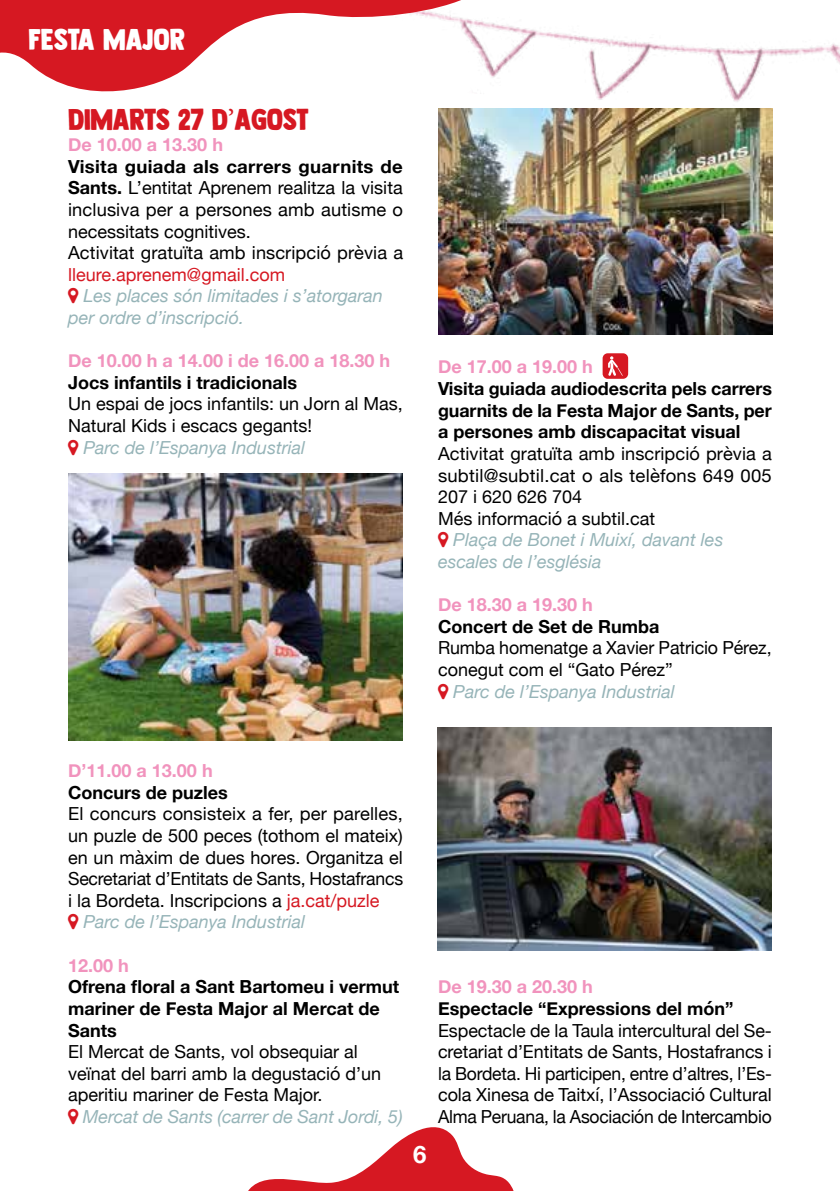
<style>
.page{position:relative;width:840px;height:1191px;background:#fff}
.page>*{position:absolute;margin:0;border:0;box-sizing:border-box;transform-origin:0 0}
.t1{font:30px "DK Longreach";letter-spacing:-.01em;color:#d61822}
.t2{font:30px "DK Longreach";color:#fff}
.t3{font:700 24px "Helvetica Neue";color:#fff}
.t4{font:18px/21.6px "Helvetica Neue";color:#000}
.t5{font:700 18px/21.6px "Helvetica Neue";color:#000;text-align:justify}
.t6{font:italic 18px/21.6px "Helvetica Neue";color:#96b4b8}
.t7{font:700 18px "Helvetica Neue";color:#f193bd}
.t8{font:18px "Helvetica Neue";color:#d61822}
.s1{font-family:"Minion Pro"}
.s2{font-weight:700}
.s3{color:#d61822}
</style>
<div class="page">
<svg style="left:248px;top:1127px;width:266px;height:64px"></svg>
<img style="left:604px;top:38px;width:235px;height:96px">
<svg style="left:0;top:0;width:604px;height:100px"></svg>
<div style="left:602px;top:353px;width:25px;height:26px;background:#d61822;border-radius:5px"></div>
<svg style="left:608px;top:356px;width:14px;height:20px"></svg>
<img style="left:68px;top:473px;width:335px;height:267px">
<img style="left:438px;top:108px;width:334px;height:226px">
<img style="left:437px;top:727px;width:334px;height:223px">
<h1 class="t2" style="left:28px;top:22px;width:158px">FESTA MAJOR</h1>
<h1 class="t1" style="left:68px;top:101px;width:242px">DIMARTS 27 D<span class="s1">’</span>AGOST</h1>
<p class="t7" style="left:68px;top:131px;width:156px">De 10.00 a 13.30 h</p>
<p class="t4" style="left:68px;top:157px;width:336px"><span class="s2">Visita guiada als carrers guarnits de Sants.</span> L’entitat Aprenem realitza la visita inclusiva per a persones amb autisme o necessitats cognitives.<br>Activitat gratuïta amb inscripció prèvia a</p>
<p class="t8" style="left:68px;top:261px;width:218px">lleure.aprenem@gmail.com</p>
<p class="t6" style="left:68px;top:286px;width:316px;text-indent:15px">Les places són limitades i s’atorgaran per ordre d’inscripció.</p>
<p class="t7" style="left:68px;top:347px;width:323px">De 10.00 h a 14.00 i de 16.00 a 18.30 h</p>
<p class="t5" style="left:68px;top:372px;width:230px">Jocs infantils i tradicionals</p>
<p class="t4" style="left:68px;top:394px;width:336px">Un espai de jocs infantils: un Jorn al Mas,<br>Natural Kids i escacs gegants!</p>
<p class="t6" style="left:83px;top:437px;width:223px">Parc de l’Espanya Industrial</p>
<p class="t7" style="left:438px;top:353px;width:156px">De 17.00 a 19.00 h</p>
<p class="t5" style="left:438px;top:378px;width:335px">Visita guiada audiodescrita pels carrers guarnits de la Festa Major de Sants, per a persones amb discapacitat visual</p>
<p class="t4" style="left:438px;top:444px;width:335px">Activitat gratuïta amb inscripció prèvia a subtil@subtil.cat o als telèfons 649 005<br>207 i 620 626 704<br>Més informació a subtil.cat</p>
<p class="t6" style="left:438px;top:530px;width:286px;text-indent:15px">Plaça de Bonet i Muixí, davant les escales de l’església</p>
<p class="t7" style="left:438px;top:590px;width:156px">De 18.30 a 19.30 h</p>
<p class="t5" style="left:438px;top:616px;width:223px">Concert de Set de Rumba</p>
<p class="t4" style="left:438px;top:638px;width:335px">Rumba homenatge a Xavier Patricio Pérez, conegut com el “Gato Pérez”</p>
<p class="t6" style="left:453px;top:681px;width:223px">Parc de l’Espanya Industrial</p>
<p class="t7" style="left:68px;top:756px;width:146px">D’11.00 a 13.00 h</p>
<p class="t5" style="left:68px;top:782px;width:161px">Concurs de puzles</p>
<p class="t4" style="left:68px;top:804px;width:336px">El concurs consisteix a fer, per parelles,</p>
<p class="t4" style="left:68px;top:826px;width:336px">un puzle de 500 peces (tothom el mateix)</p>
<p class="t4" style="left:68px;top:847px;width:336px">en un màxim de dues hores. Organitza el</p>
<p class="t4" style="left:68px;top:869px;width:336px">Secretariat d’Entitats de Sants, Hostafrancs</p>
<p class="t4" style="left:68px;top:890px;width:313px">i la Bordeta. Inscripcions a <span class="s3">ja.cat/puzle</span></p>
<p class="t6" style="left:83px;top:912px;width:223px">Parc de l’Espanya Industrial</p>
<p class="t7" style="left:68px;top:951px;width:62px">12.00 h</p>
<p class="t5" style="left:68px;top:976px;width:332px;text-align:left">Ofrena floral a Sant Bartomeu i vermut mariner de Festa Major al Mercat de<br>Sants</p>
<p class="t4" style="left:68px;top:1042px;width:314px">El Mercat de Sants, vol obsequiar al veïnat del barri amb la degustació d’un aperitiu mariner de Festa Major.</p>
<p class="t6" style="left:83px;top:1106px;width:321px">Mercat de Sants (carrer de Sant Jordi, 5)</p>
<h2 class="t3" style="left:413px;top:1135px;width:15px">6</h2>
<p class="t7" style="left:438px;top:972px;width:156px">De 19.30 a 20.30 h</p>
<p class="t5" style="left:438px;top:998px;width:297px">Espectacle “Expressions del món”</p>
<p class="t4" style="left:438px;top:1020px;width:335px;text-align:justify">Espectacle de la Taula intercultural del Se&shy;cretariat d’Entitats de Sants, Hostafrancs i la Bordeta. Hi participen, entre d’altres, l’Es&shy;cola Xinesa de Taitxí, l’Associació Cultural Alma Peruana, la Asociación de Intercambio</p>
</div>
